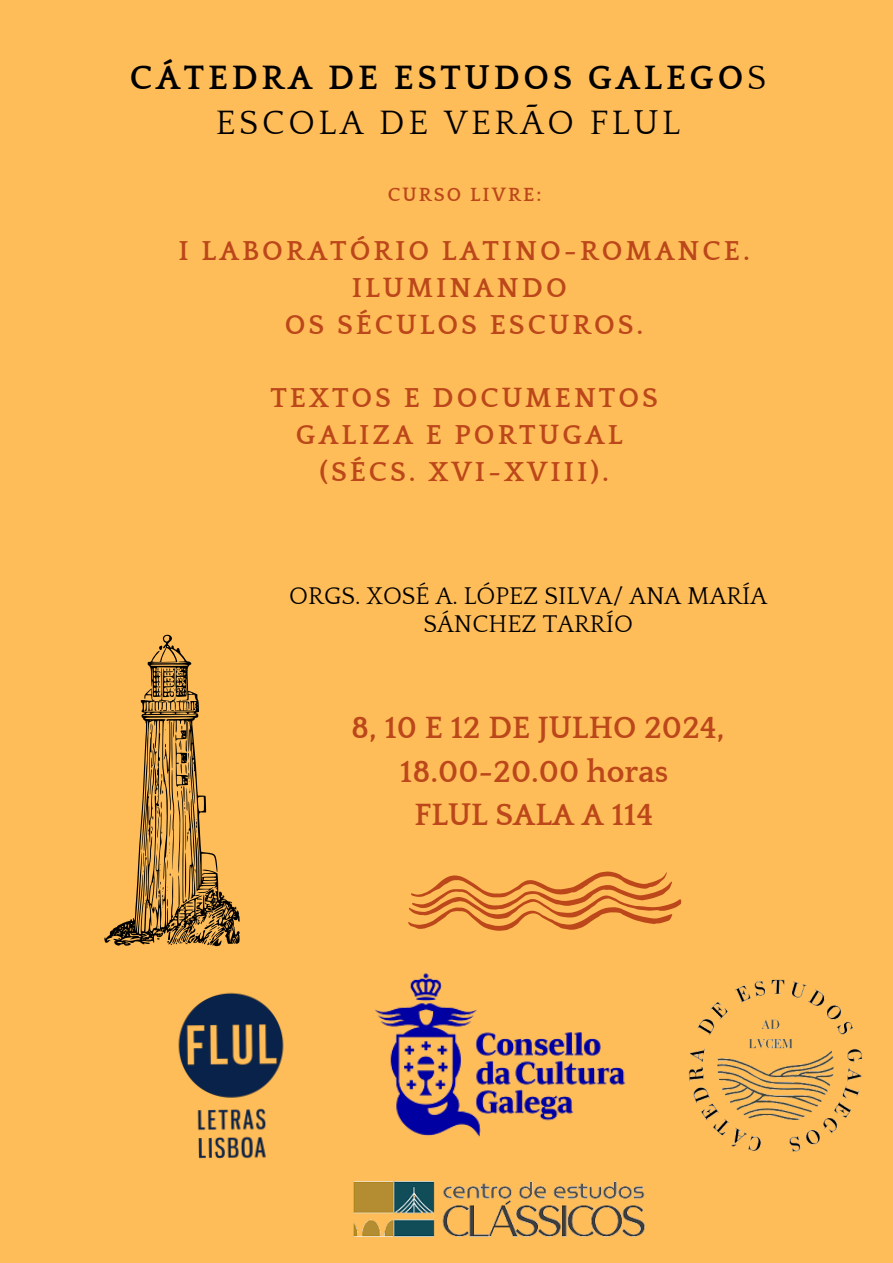
<style>
.page{position:relative;width:893px;height:1263px;background:#ffbd59}
.page>*{position:absolute;margin:0;border:0;box-sizing:border-box;transform-origin:0 0}
.t1{font:700 34.72px/45px "Quattrocento";letter-spacing:.105em;color:#000;text-align:center}
.t2{font:700 31.58px/44px "Quattrocento";color:#bb471a;text-align:center}
.t3{font:700 28.12px/36.8px "Quattrocento";letter-spacing:.105em;color:#bb471a;text-align:center}
.t4{font:24.83px/28.5px "Quattrocento";color:#000;text-align:center}
.t5{font:700 19.58px "Quattrocento";letter-spacing:.105em;color:#bb471a}
.s1{font-weight:400}
</style>
<div class="page">
<svg style="left:104px;top:634px;width:136px;height:312px"></svg>
<svg style="left:408px;top:871px;width:273px;height:60px"></svg>
<img style="left:178px;top:992px;width:106px;height:167px">
<img style="left:353px;top:1181px;width:293px;height:56px">
<img style="left:375px;top:973px;width:251px;height:164px">
<img style="left:688px;top:979px;width:175px;height:173px">
<p class="t1" style="left:130px;top:56px;width:638px">CÁTEDRA DE ESTUDOS GALEGO<span class="s1">S<br>ESCOLA DE VERÃO FLUL</span></p>
<h4 class="t5" style="left:388px;top:185px;width:155px">CURSO LIVRE:</h4>
<p class="t3" style="left:178px;top:234px;width:573px">I LABORATÓRIO LATINO-ROMANCE.<br>ILUMINANDO<br>OS SÉCULOS ESCUROS.</p>
<h2 class="t3" style="left:270px;top:381px;width:389px">TEXTOS E DOCUMENTOS<br>GALIZA E PORTUGAL (SÉCS. XVI-XVIII).</h2>
<p class="t4" style="left:289px;top:582px;width:479px">ORGS. XOSÉ A. LÓPEZ SILVA/ ANA MARÍA<br>SÁNCHEZ TARRÍO</p>
<p class="t2" style="left:351px;top:706px;width:375px">8, 10 E 12 DE JULHO 2024,<br>18.00-20.00 horas<br>FLUL SALA A 114</p>
</div>
